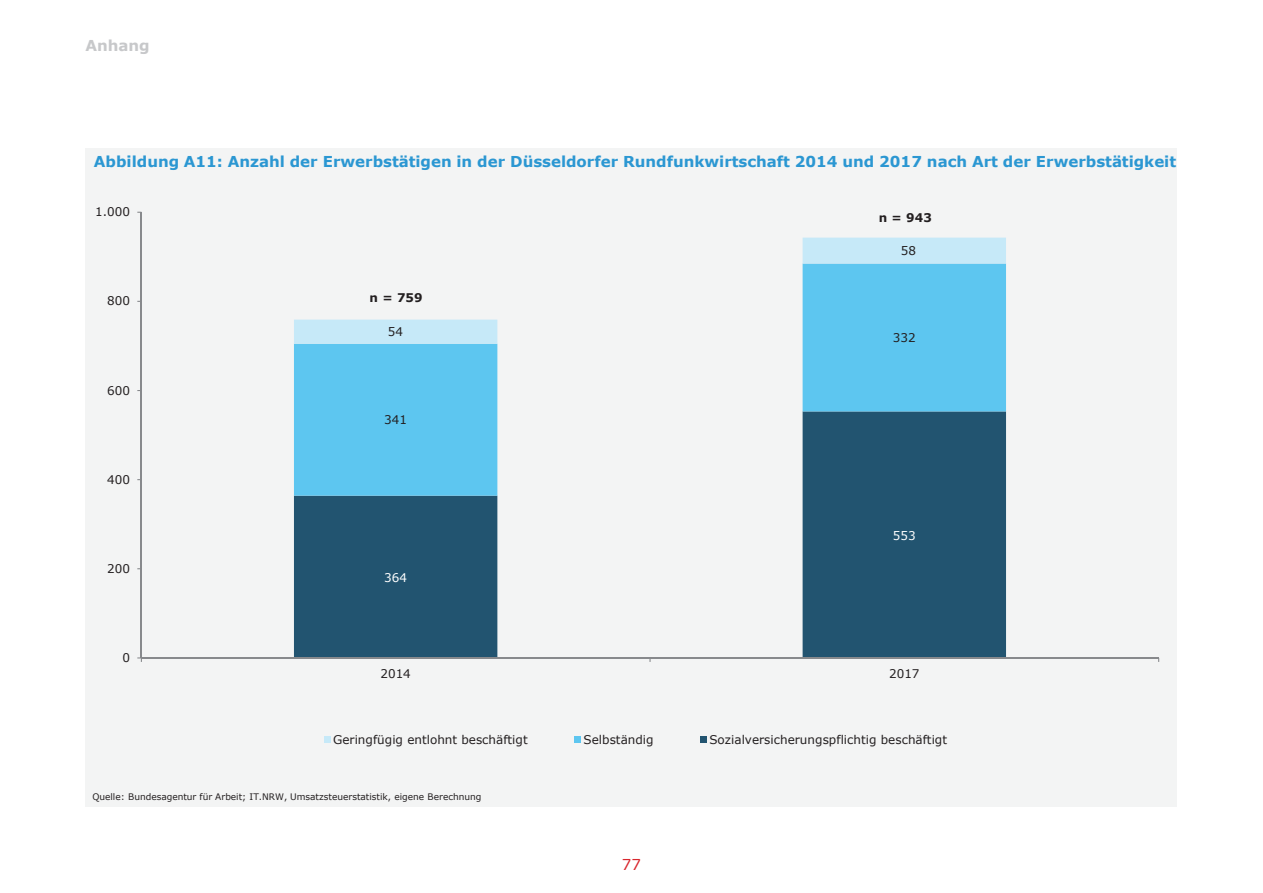
<style>
.page{position:relative;width:1263px;height:893px;background:#fff}
.page>*{position:absolute;margin:0;border:0;box-sizing:border-box;transform-origin:0 0}
.t1{font:700 15px "Verdana";color:#2b97d2}
.t2{font:700 15px "Verdana";color:#c7c8ca}
.t3{font:15px "Verdana";color:#d8272e}
.t4{font:12px "Verdana";color:#231f20}
.t5{font:700 12px "Verdana";color:#231f20}
.t6{font:12px "Verdana";letter-spacing:.005em;color:#fff}
.t7{font:9px "Verdana";letter-spacing:-.005em;color:#231f20}
</style>
<div class="page">
<div style="left:85px;top:148px;width:1092px;height:659px;background:#f3f4f4"></div>
<svg style="left:294px;top:496px;width:712px;height:161px;fill:#225470"></svg>
<svg style="left:294px;top:344px;width:712px;height:152px"></svg>
<svg style="left:294px;top:238px;width:712px;height:106px"></svg>
<hr style="left:141px;top:212px;width:1px;height:446px;background:#87898c">
<hr style="left:141px;top:657px;width:1018px;height:1px;background:#87898c">
<svg style="left:137px;top:657px;width:5px;height:5px"></svg>
<div style="left:324px;top:736px;width:6px;height:7px;background:#c6e9f8"></div>
<div style="left:574px;top:736px;width:7px;height:7px;background:#5dc6f0"></div>
<div style="left:700px;top:736px;width:7px;height:7px;background:#225470"></div>
<p class="t2" style="left:85px;top:35px;width:66px">Anhang</p>
<p class="t1" style="left:94px;top:151px;width:1084px">Abbildung A11: Anzahl der Erwerbstätigen in der Düsseldorfer Rundfunkwirtschaft 2014 und 2017 nach Art der Erwerbstätigkeit</p>
<p class="t4" style="left:95px;top:204px;width:36px">1.000</p>
<p class="t4" style="left:107px;top:293px;width:24px">800</p>
<p class="t4" style="left:107px;top:382px;width:24px">600</p>
<p class="t4" style="left:107px;top:471px;width:24px">400</p>
<p class="t4" style="left:107px;top:560px;width:24px">200</p>
<p class="t4" style="left:122px;top:649px;width:9px">0</p>
<p class="t5" style="left:879px;top:209px;width:54px">n = 943</p>
<p class="t5" style="left:370px;top:289px;width:54px">n = 759</p>
<p class="t4" style="left:388px;top:324px;width:17px">54</p>
<p class="t4" style="left:384px;top:412px;width:24px">341</p>
<p class="t6" style="left:384px;top:569px;width:24px">364</p>
<p class="t4" style="left:901px;top:243px;width:17px">58</p>
<p class="t4" style="left:893px;top:330px;width:24px">332</p>
<p class="t6" style="left:893px;top:527px;width:24px">553</p>
<p class="t4" style="left:380px;top:665px;width:32px">2014</p>
<p class="t4" style="left:889px;top:665px;width:32px">2017</p>
<p class="t4" style="left:333px;top:731px;width:196px">Geringfügig entlohnt beschäftigt</p>
<p class="t4" style="left:584px;top:731px;width:72px">Selbständig</p>
<p class="t4" style="left:709px;top:731px;width:239px">Sozialversicherungspflichtig beschäftigt</p>
<p class="t7" style="left:92px;top:790px;width:391px">Quelle: Bundesagentur für Arbeit; IT.NRW, Umsatzsteuerstatistik, eigene Berechnung</p>
<p class="t3" style="left:622px;top:854px;width:21px">77</p>
</div>
